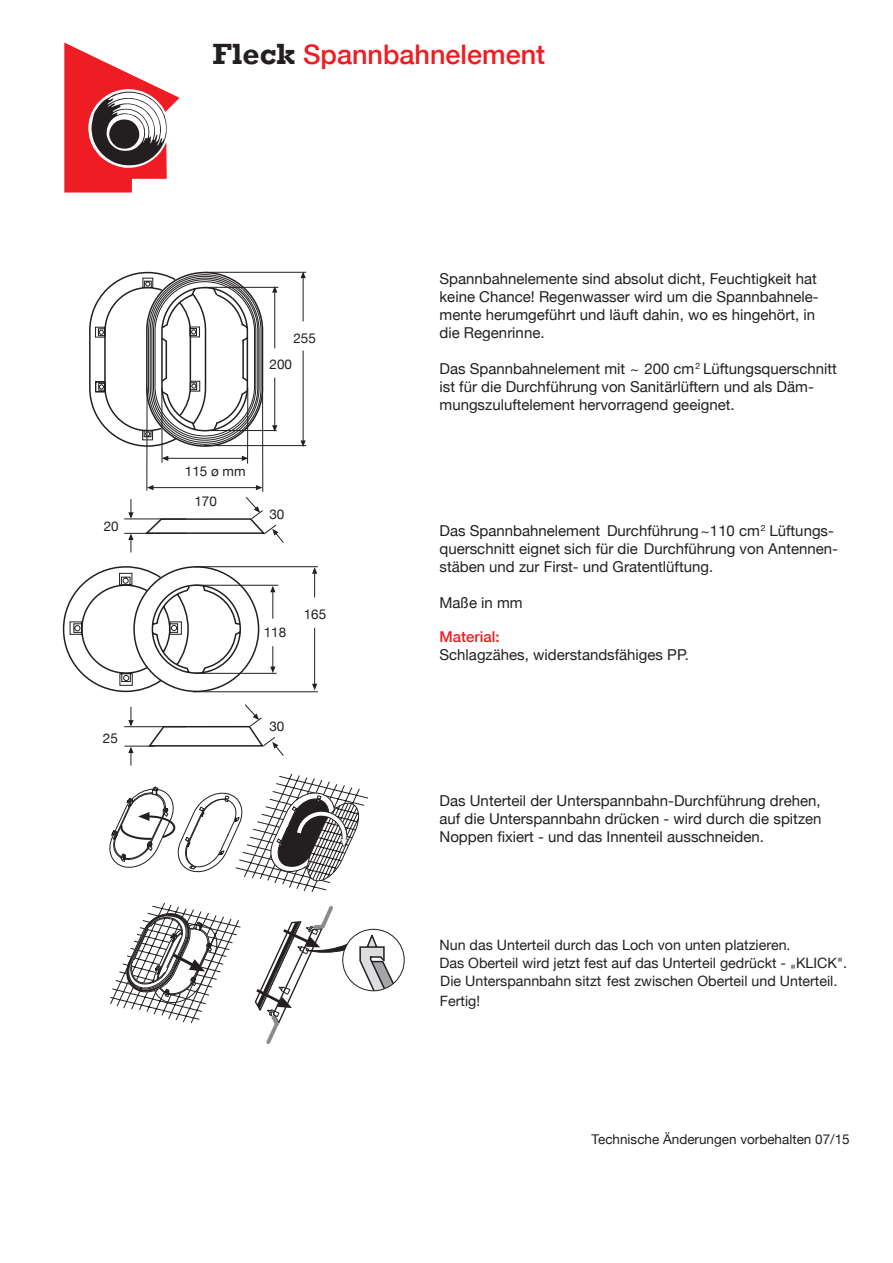
<style>
.page{position:relative;width:893px;height:1263px;background:#fff}
.page>*{position:absolute;margin:0;border:0;box-sizing:border-box;transform-origin:0 0}
.t1{font:500 27px "Helvetica Neue";color:#ee1d23}
.t2{font:15px/18px "Helvetica Neue";color:#231f20}
.t3{font:500 15px "Helvetica Neue";color:#ee1d23}
.t4{font:14.25px/18px "Helvetica Neue";color:#231f20}
.t5{font:13.5px "Helvetica Neue";color:#231f20}
.s1{font-family:"Rockwell";font-weight:700;font-size:30px;color:#231f20}
</style>
<div class="page">
<svg style="left:64px;top:43px;width:115px;height:150px"></svg>
<svg style="left:89px;top:271px;width:175px;height:177px"></svg>
<svg style="left:110px;top:902px;width:131px;height:122px"></svg>
<hr style="left:204px;top:272px;width:102px;height:1px;background:#231f20">
<hr style="left:204px;top:287px;width:74px;height:1px;background:#231f20">
<hr style="left:204px;top:430px;width:73px;height:1px;background:#231f20">
<hr style="left:204px;top:445px;width:102px;height:1px;background:#231f20">
<hr style="left:274px;top:378px;width:1px;height:48px;background:#231f20">
<svg style="left:272px;top:425px;width:5px;height:7px"></svg>
<hr style="left:274px;top:292px;width:1px;height:56px;background:#231f20">
<svg style="left:272px;top:286px;width:5px;height:7px"></svg>
<hr style="left:303px;top:351px;width:1px;height:90px;background:#231f20">
<svg style="left:300px;top:440px;width:6px;height:7px"></svg>
<hr style="left:303px;top:278px;width:1px;height:43px;background:#231f20">
<svg style="left:300px;top:272px;width:6px;height:6px"></svg>
<hr style="left:247px;top:388px;width:1px;height:76px;background:#231f20">
<hr style="left:262px;top:388px;width:1px;height:104px;background:#231f20">
<hr style="left:146px;top:388px;width:1px;height:103px;background:#231f20">
<hr style="left:161px;top:388px;width:1px;height:75px;background:#231f20">
<hr style="left:168px;top:458px;width:74px;height:1px;background:#231f20">
<svg style="left:162px;top:456px;width:6px;height:5px"></svg>
<svg style="left:242px;top:456px;width:6px;height:5px"></svg>
<hr style="left:153px;top:487px;width:103px;height:1px;background:#231f20">
<svg style="left:147px;top:485px;width:7px;height:5px"></svg>
<svg style="left:256px;top:485px;width:6px;height:5px"></svg>
<hr style="left:124px;top:518px;width:62px;height:1px;background:#231f20">
<hr style="left:124px;top:533px;width:62px;height:1px;background:#231f20">
<svg style="left:128px;top:499px;width:6px;height:20px"></svg>
<svg style="left:128px;top:533px;width:6px;height:19px"></svg>
<svg style="left:143px;top:497px;width:141px;height:46px"></svg>
<svg style="left:62px;top:566px;width:307px;height:326px"></svg>
<svg style="left:359px;top:933px;width:43px;height:58px"></svg>
<div style="left:342px;top:929px;width:63px;height:62px;border:1px solid #231f20;border-radius:50%"></div>
<svg style="left:254px;top:906px;width:94px;height:138px"></svg>
<h1 class="t1" style="left:213px;top:38px;width:334px"><span class="s1">Fleck</span> Spannbahnelement</h1>
<p class="t5" style="left:104px;top:518px;width:17px">20</p>
<p class="t5" style="left:103px;top:730px;width:17px">25</p>
<p class="t5" style="left:293px;top:330px;width:24px">255</p>
<p class="t5" style="left:270px;top:356px;width:24px">200</p>
<p class="t5" style="left:185px;top:463px;width:62px">115 ø mm</p>
<p class="t5" style="left:194px;top:493px;width:24px">170</p>
<p class="t5" style="left:269px;top:506px;width:17px">30</p>
<p class="t5" style="left:264px;top:624px;width:24px">118</p>
<p class="t5" style="left:304px;top:607px;width:24px">165</p>
<p class="t5" style="left:269px;top:719px;width:17px">30</p>
<p class="t2" style="left:440px;top:269px;width:381px">Spannbahnelemente sind absolut dicht, Feuchtigkeit hat keine Chance! Regenwasser wird um die Spannbahnele&shy;mente herumgeführt und läuft dahin, wo es hingehört, in die Regenrinne.</p>
<p class="t2" style="left:440px;top:359px;width:399px">Das Spannbahnelement mit ~ 200 cm<sup>2</sup> Lüftungsquerschnitt ist für die Durchführung von Sanitärlüftern und als Däm&shy;mungszuluftelement hervorragend geeignet.</p>
<p class="t2" style="left:439px;top:521px;width:400px">Das Spannbahnelement Durchführung~110 cm<sup>2</sup> Lüftungs&shy;querschnitt eignet sich für die Durchführung von Antennen&shy;stäben und zur First- und Gratentlüftung.</p>
<p class="t2" style="left:439px;top:593px;width:85px">Maße in mm</p>
<p class="t3" style="left:439px;top:628px;width:62px">Material:</p>
<p class="t2" style="left:439px;top:645px;width:251px">Schlagzähes, widerstandsfähiges PP.</p>
<p class="t2" style="left:439px;top:791px;width:384px;text-align:justify">Das Unterteil der Unterspannbahn-Durchführung drehen, auf die Unterspannbahn drücken - wird durch die spitzen Noppen fixiert - und das Innenteil ausschneiden.</p>
<p class="t4" style="left:439px;top:936px;width:353px">Nun das Unterteil durch das Loch von unten platzieren.<br>Das Oberteil wird jetzt fest auf das Unterteil gedrückt -</p>
<p class="t4" style="left:440px;top:954px;width:408px;text-indent:356px">KLICK".<br>Die Unterspannbahn sitzt fest zwischen Oberteil und Unterteil.</p>
<p class="t4" style="left:790px;top:961px;width:8px">"</p>
<p class="t4" style="left:440px;top:991px;width:42px">Fertig!</p>
<p class="t5" style="left:591px;top:1131px;width:260px">Technische Änderungen vorbehalten 07/15</p>
</div>
